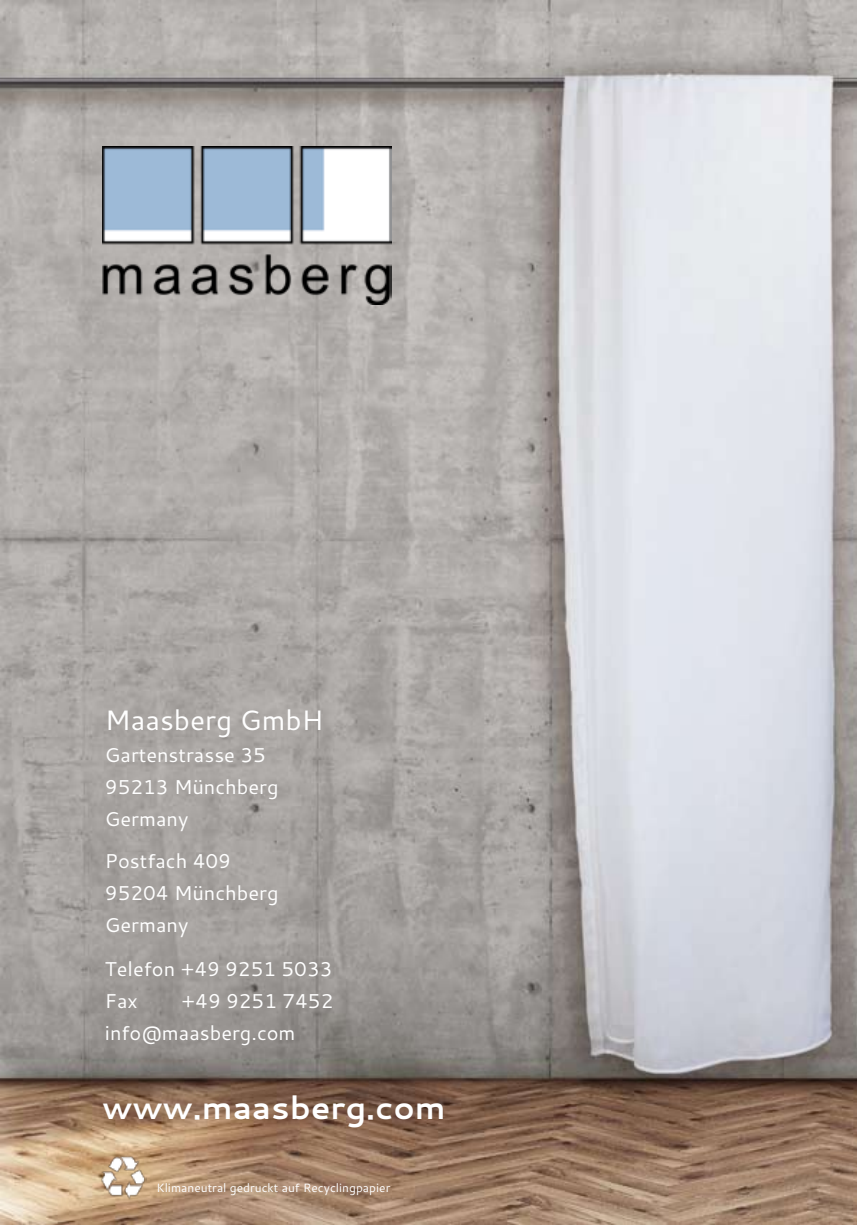
<style>
.page{position:relative;width:857px;height:1225px;background:#fff}
.page>*{position:absolute;margin:0;border:0;box-sizing:border-box;transform-origin:0 0}
.t1{font:700 32px "Cantarell";color:#fff}
.t2{font:28px "Cantarell";color:#fff}
.t3{font:20px/32px "Cantarell";color:#fff}
.t4{font:12px "Cantarell";color:#fff}
</style>
<div class="page">
<img style="left:0;top:0;width:856px;height:1225px">
<img style="left:99px;top:1154px;width:48px;height:46px">
<img style="left:102px;top:147px;width:289px;height:157px">
<h2 class="t2" style="left:105px;top:700px;width:220px">Maasberg GmbH</h2>
<p class="t3" style="left:105px;top:738px;width:175px">Gartenstrasse 35<br>95213 Münchberg<br>Germany</p>
<p class="t3" style="left:105px;top:844px;width:175px">Postfach 409<br>95204 Münchberg<br>Germany</p>
<p class="t3" style="left:105px;top:952px;width:229px">Telefon +49 9251 5033<br>Fax</p>
<p class="t3" style="left:105px;top:984px;width:230px;text-indent:77px">+49 9251 7452 info@maasberg.com</p>
<h1 class="t1" style="left:102px;top:1085px;width:345px">www.maasberg.com</h1>
<p class="t4" style="left:156px;top:1179px;width:235px">Klimaneutral gedruckt auf Recyclingpapier</p>
</div>
